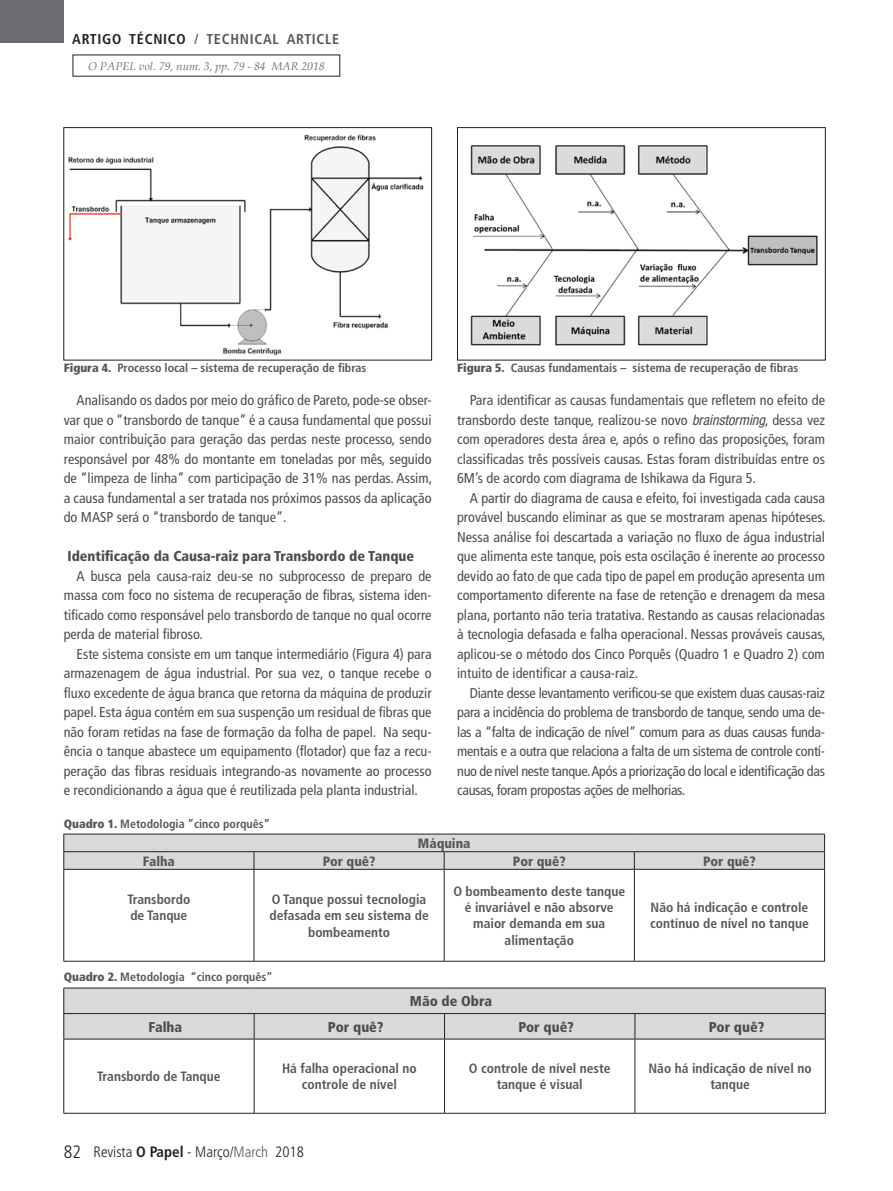
<style>
.page{position:relative;width:893px;height:1191px;background:#fff}
.page>*{position:absolute;margin:0;border:0;box-sizing:border-box;transform-origin:0 0}
.t1{font:300 condensed 15px "Frutiger LT Std";color:#231f20}
.t2{font:condensed 14.25px/19.5px "Frutiger LT Std";color:#4b4c4d;text-align:justify}
.t3{font:900 condensed 14.25px "Frutiger LT Std";color:#4b4c4d}
.t4{font:700 condensed 14.25px "Frutiger LT Std";letter-spacing:.05em;color:#57585a}
.t5{font:700 condensed 13.5px/16.2px "Frutiger LT Std";color:#57585a;text-align:center}
.t6{font:900 condensed 13.5px "Frutiger LT Std";color:#57585a}
.t7{font:700 condensed 12px "Frutiger LT Std";color:#57585a}
.t8{font:italic 11.25px "Book Antiqua";color:#6c6d70}
.s1{color:#231f20}
.s2{font-weight:900}
.s3{font-family:"Helvetica Neue LT Std";font-style:italic}
.s4{font-size:18px}
.s5{font-weight:700}
.s6{color:#57585a}
</style>
<div class="page">
<div style="left:0;top:0;width:64px;height:43px;background:#6c6d70"></div>
<img style="left:67px;top:134px;width:357px;height:222px">
<div style="left:63px;top:127px;width:369px;height:233px;border:1px solid #231f20"></div>
<img style="left:470px;top:145px;width:348px;height:201px">
<div style="left:457px;top:127px;width:369px;height:233px;border:1px solid #231f20"></div>
<svg style="left:64px;top:870px;width:760px;height:91px"></svg>
<hr style="left:63px;top:833px;width:191px;height:1px;background:#231f20">
<hr style="left:254px;top:833px;width:190px;height:1px;background:#231f20">
<hr style="left:444px;top:833px;width:190px;height:1px;background:#231f20">
<hr style="left:634px;top:833px;width:191px;height:1px;background:#231f20">
<svg style="left:63px;top:834px;width:762px;height:35px"></svg>
<hr style="left:63px;top:869px;width:191px;height:1px;background:#231f20">
<hr style="left:63px;top:869px;width:1px;height:92px;background:#231f20">
<hr style="left:254px;top:869px;width:190px;height:1px;background:#231f20">
<hr style="left:254px;top:869px;width:1px;height:92px;background:#231f20">
<hr style="left:444px;top:869px;width:190px;height:1px;background:#231f20">
<hr style="left:444px;top:869px;width:1px;height:92px;background:#231f20">
<hr style="left:634px;top:869px;width:191px;height:1px;background:#231f20">
<hr style="left:634px;top:869px;width:1px;height:92px;background:#231f20">
<hr style="left:824px;top:869px;width:1px;height:92px;background:#231f20">
<hr style="left:63px;top:961px;width:191px;height:1px;background:#231f20">
<hr style="left:254px;top:961px;width:190px;height:1px;background:#231f20">
<hr style="left:444px;top:961px;width:190px;height:1px;background:#231f20">
<hr style="left:634px;top:961px;width:191px;height:1px;background:#231f20">
<svg style="left:64px;top:1039px;width:761px;height:73px"></svg>
<hr style="left:63px;top:987px;width:191px;height:1px;background:#231f20">
<hr style="left:254px;top:987px;width:191px;height:1px;background:#231f20">
<hr style="left:445px;top:987px;width:190px;height:1px;background:#231f20">
<hr style="left:635px;top:987px;width:191px;height:1px;background:#231f20">
<div style="left:63px;top:988px;width:763px;height:50px;background:#d9d9d8"></div>
<hr style="left:63px;top:1038px;width:191px;height:1px;background:#231f20">
<hr style="left:63px;top:1039px;width:1px;height:73px;background:#231f20">
<hr style="left:254px;top:1038px;width:191px;height:1px;background:#231f20">
<hr style="left:254px;top:1039px;width:1px;height:73px;background:#231f20">
<hr style="left:445px;top:1038px;width:190px;height:1px;background:#231f20">
<hr style="left:444px;top:1039px;width:1px;height:73px;background:#231f20">
<hr style="left:635px;top:1038px;width:191px;height:1px;background:#231f20">
<hr style="left:635px;top:1039px;width:1px;height:73px;background:#231f20">
<hr style="left:825px;top:1039px;width:1px;height:73px;background:#231f20">
<hr style="left:63px;top:1112px;width:191px;height:1px;background:#231f20">
<hr style="left:254px;top:1112px;width:191px;height:1px;background:#231f20">
<hr style="left:445px;top:1112px;width:190px;height:1px;background:#231f20">
<hr style="left:635px;top:1112px;width:191px;height:1px;background:#231f20">
<p class="t4" style="left:72px;top:30px;width:269px"><span class="s1">ARTIGO TÉCNICO</span> / TECHNICAL ARTICLE</p>
<p class="t8" style="left:88px;top:59px;width:238px">O PAPEL vol. 79, num. 3, pp. 79 - 84 MAR 2018</p>
<p class="t7" style="left:64px;top:360px;width:304px"><span class="s2">Figura 4.</span> Processo local – sistema de recuperação de fibras</p>
<p class="t7" style="left:457px;top:360px;width:343px"><span class="s2">Figura 5.</span> Causas fundamentais – sistema de recuperação de fibras</p>
<p class="t2" style="left:64px;top:391px;width:370px;text-indent:13px">Analisando os dados por meio do gráfico de Pareto, pode-se obser&shy;var que o “transbordo de tanque” é a causa fundamental que possui maior contribuição para geração das perdas neste processo, sendo responsável por 48% do montante em toneladas por mês, seguido de “limpeza de linha” com participação de 31% nas perdas. Assim, a causa fundamental a ser tratada nos próximos passos da aplicação do MASP será o “transbordo de tanque”.</p>
<p class="t3" style="left:67px;top:548px;width:348px">Identificação da Causa-raiz para Transbordo de Tanque</p>
<p class="t2" style="left:64px;top:566px;width:369px;text-indent:13px">A busca pela causa-raiz deu-se no subprocesso de preparo de massa com foco no sistema de recuperação de fibras, sistema iden&shy;tificado como responsável pelo transbordo de tanque no qual ocorre perda de material fibroso.</p>
<p class="t2" style="left:64px;top:644px;width:369px;text-indent:13px">Este sistema consiste em um tanque intermediário (Figura 4) para armazenagem de água industrial. Por sua vez, o tanque recebe o fluxo excedente de água branca que retorna da máquina de produzir papel. Esta água contém em sua suspenção um residual de fibras que não foram retidas na fase de formação da folha de papel. Na sequ&shy;ência o tanque abastece um equipamento (flotador) que faz a recu&shy;peração das fibras residuais integrando-as novamente ao processo e recondicionando a água que é reutilizada pela planta industrial.</p>
<p class="t7" style="left:64px;top:816px;width:208px"><span class="s2">Quadro 1.</span> Metodologia ”cinco porquês”</p>
<p class="t2" style="left:457px;top:391px;width:369px;text-indent:13px">Para identificar as causas fundamentais que refletem no efeito de transbordo deste tanque, realizou-se novo <span class="s3">brainstorming</span>, dessa vez com operadores desta área e, após o refino das proposições, foram classificadas três possíveis causas. Estas foram distribuídas entre os 6M’s de acordo com diagrama de Ishikawa da Figura 5.</p>
<p class="t2" style="left:457px;top:488px;width:370px;text-indent:13px">A partir do diagrama de causa e efeito, foi investigada cada causa provável buscando eliminar as que se mostraram apenas hipóteses.<br>Nessa análise foi descartada a variação no fluxo de água industrial que alimenta este tanque, pois esta oscilação é inerente ao processo devido ao fato de que cada tipo de papel em produção apresenta um comportamento diferente na fase de retenção e drenagem da mesa plana, portanto não teria tratativa. Restando as causas relacionadas à tecnologia defasada e falha operacional. Nessas prováveis causas, aplicou-se o método dos Cinco Porquês (Quadro 1 e Quadro 2) com intuito de identificar a causa-raiz.</p>
<p class="t2" style="left:457px;top:683px;width:369px;text-indent:13px">Diante desse levantamento verificou-se que existem duas causas-raiz para a incidência do problema de transbordo de tanque, sendo uma de&shy;las a “falta de indicação de nível” comum para as duas causas funda&shy;mentais e a outra que relaciona a falta de um sistema de controle contí&shy;nuo de nível neste tanque. Após a priorização do local e identificação das causas, foram propostas ações de melhorias.</p>
<p class="t6" style="left:418px;top:835px;width:54px">Máquina</p>
<p class="t6" style="left:143px;top:852px;width:33px">Falha</p>
<p class="t6" style="left:323px;top:852px;width:54px">Por quê?</p>
<p class="t6" style="left:513px;top:852px;width:54px">Por quê?</p>
<p class="t6" style="left:703px;top:852px;width:54px">Por quê?</p>
<p class="t5" style="left:127px;top:891px;width:64px;text-align:left">Transbordo de Tanque</p>
<p class="t5" style="left:269px;top:891px;width:161px">O Tanque possui tecnologia defasada em seu sistema de bombeamento</p>
<p class="t5" style="left:453px;top:883px;width:173px">O bombeamento deste tanque é invariável e não absorve maior demanda em sua alimentação</p>
<p class="t5" style="left:650px;top:899px;width:160px;text-align:left">Não há indicação e controle contínuo de nível no tanque</p>
<p class="t7" style="left:64px;top:970px;width:210px"><span class="s2">Quadro 2.</span> Metodologia “cinco porquês”</p>
<p class="t3" style="left:410px;top:992px;width:84px">Mão de Obra</p>
<p class="t3" style="left:149px;top:1018px;width:35px">Falha</p>
<p class="t3" style="left:328px;top:1018px;width:57px">Por quê?</p>
<p class="t3" style="left:518px;top:1018px;width:57px">Por quê?</p>
<p class="t3" style="left:709px;top:1018px;width:57px">Por quê?</p>
<p class="t5" style="left:97px;top:1068px;width:125px">Transbordo de Tanque</p>
<p class="t5" style="left:282px;top:1060px;width:136px">Há falha operacional no controle de nível</p>
<p class="t5" style="left:469px;top:1060px;width:143px">O controle de nível neste tanque é visual</p>
<p class="t5" style="left:648px;top:1060px;width:165px">Não há indicação de nível no tanque</p>
<p class="t1" style="left:64px;top:1142px;width:242px"><span class="s4">82</span> Revista <span class="s5">O Papel</span> - Março/<span class="s6">March</span> 2018</p>
</div>
